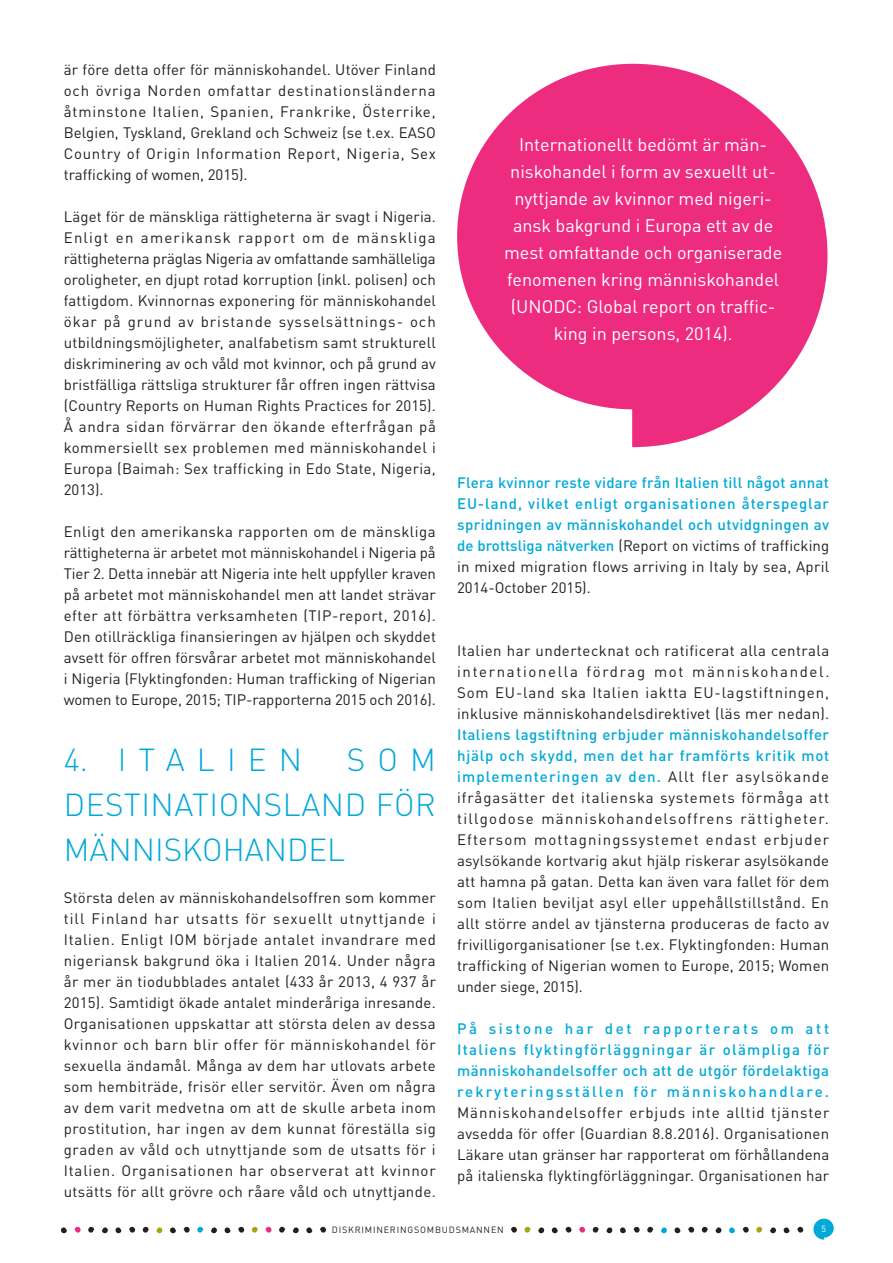
<style>
.page{position:relative;width:893px;height:1263px;background:#fff}
.page>*{position:absolute;margin:0;border:0;box-sizing:border-box;transform-origin:0 0}
.leipis{font:300 31.5px/45px "DINOT";letter-spacing:.02em;color:#00a9d8;text-align:justify}
.leipis-2{font:300 31.5px "DINOT";letter-spacing:.385em;color:#00a9d8}
.leipis-3{font:18px/27px "DINOT";color:#fff;text-align:center}
.leipis-4{font:15px/21px "DINOT";letter-spacing:.015em;color:#231f20;text-align:justify}
.leipis-5{font:500 15px/21px "DINOT";letter-spacing:.025em;color:#00a9d8;text-align:justify}
.t1{font:9px "DINOT";letter-spacing:.09em;color:#231f20}
.t2{font:9px "DINOT";color:#fff}
.s1{font-weight:400;color:#231f20}
.s2{font-weight:500;color:#00a9d8}
</style>
<div class="page">
<svg style="left:116px;top:1227px;width:5px;height:6px"></svg>
<svg style="left:170px;top:1227px;width:6px;height:6px"></svg>
<svg style="left:61px;top:1227px;width:6px;height:6px"></svg>
<svg style="left:156px;top:1227px;width:6px;height:6px"></svg>
<svg style="left:211px;top:1227px;width:6px;height:6px"></svg>
<svg style="left:102px;top:1227px;width:6px;height:6px"></svg>
<svg style="left:129px;top:1227px;width:6px;height:5px"></svg>
<svg style="left:184px;top:1227px;width:6px;height:5px"></svg>
<svg style="left:75px;top:1227px;width:6px;height:5px"></svg>
<svg style="left:143px;top:1227px;width:6px;height:5px"></svg>
<svg style="left:197px;top:1227px;width:6px;height:5px"></svg>
<svg style="left:88px;top:1227px;width:6px;height:5px"></svg>
<svg style="left:225px;top:1227px;width:6px;height:6px"></svg>
<svg style="left:238px;top:1227px;width:6px;height:5px"></svg>
<svg style="left:252px;top:1227px;width:6px;height:5px"></svg>
<svg style="left:620px;top:1227px;width:6px;height:6px"></svg>
<svg style="left:606px;top:1227px;width:6px;height:6px"></svg>
<svg style="left:661px;top:1227px;width:6px;height:6px"></svg>
<svg style="left:579px;top:1227px;width:6px;height:5px"></svg>
<svg style="left:634px;top:1227px;width:6px;height:5px"></svg>
<svg style="left:593px;top:1227px;width:6px;height:5px"></svg>
<svg style="left:647px;top:1227px;width:6px;height:5px"></svg>
<svg style="left:784px;top:1227px;width:6px;height:6px"></svg>
<svg style="left:675px;top:1227px;width:5px;height:6px"></svg>
<svg style="left:729px;top:1227px;width:6px;height:6px"></svg>
<svg style="left:715px;top:1227px;width:6px;height:6px"></svg>
<svg style="left:770px;top:1227px;width:6px;height:6px"></svg>
<svg style="left:797px;top:1227px;width:6px;height:5px"></svg>
<svg style="left:688px;top:1227px;width:6px;height:5px"></svg>
<svg style="left:743px;top:1227px;width:6px;height:5px"></svg>
<svg style="left:702px;top:1227px;width:6px;height:5px"></svg>
<svg style="left:756px;top:1227px;width:6px;height:5px"></svg>
<svg style="left:306px;top:1227px;width:6px;height:6px"></svg>
<svg style="left:293px;top:1227px;width:6px;height:6px"></svg>
<svg style="left:265px;top:1227px;width:6px;height:5px"></svg>
<svg style="left:320px;top:1227px;width:6px;height:5px"></svg>
<svg style="left:279px;top:1227px;width:6px;height:5px"></svg>
<svg style="left:552px;top:1227px;width:6px;height:6px"></svg>
<svg style="left:538px;top:1227px;width:6px;height:6px"></svg>
<svg style="left:565px;top:1227px;width:6px;height:5px"></svg>
<svg style="left:511px;top:1227px;width:6px;height:5px"></svg>
<svg style="left:525px;top:1227px;width:5px;height:5px"></svg>
<svg style="left:813px;top:1219px;width:21px;height:21px"></svg>
<svg style="left:457px;top:64px;width:370px;height:383px;fill:#ee2c7f"></svg>
<p class="leipis-4" style="left:64px;top:59px;width:374px">är före detta offer för människohandel. Utöver Finland och övriga Norden omfattar destinationsländerna åtminstone Italien, Spanien, Frankrike, Österrike, Belgien, Tyskland, Grekland och Schweiz (se t.ex. EASO Country of Origin Information Report, Nigeria, Sex trafficking of women, 2015).</p>
<p class="leipis-4" style="left:64px;top:206px;width:374px">Läget för de mänskliga rättigheterna är svagt i Nigeria.<br>Enligt en amerikansk rapport om de mänskliga rättigheterna präglas Nigeria av omfattande samhälleliga oroligheter, en djupt rotad korruption (inkl. polisen) och fattigdom. Kvinnornas exponering för människohandel ökar på grund av bristande sysselsättnings- och utbildningsmöjligheter, analfabetism samt strukturell diskriminering av och våld mot kvinnor, och på grund av bristfälliga rättsliga strukturer får offren ingen rättvisa (Country Reports on Human Rights Practices for 2015).<br>Å andra sidan förvärrar den ökande efterfrågan på kommersiellt sex problemen med människohandel i Europa (Baimah: Sex trafficking in Edo State, Nigeria, 2013).</p>
<p class="leipis-4" style="left:64px;top:521px;width:374px">Enligt den amerikanska rapporten om de mänskliga rättigheterna är arbetet mot människohandel i Nigeria på Tier 2. Detta innebär att Nigeria inte helt uppfyller kraven på arbetet mot människohandel men att landet strävar efter att förbättra verksamheten (TIP-report, 2016).<br>Den otillräckliga finansieringen av hjälpen och skyddet avsett för offren försvårar arbetet mot människohandel i Nigeria (Flyktingfonden: Human trafficking of Nigerian women to Europe, 2015; TIP-rapporterna 2015 och 2016).</p>
<p class="leipis" style="left:64px;top:737px;width:374px;text-indent:283px">SOM DESTINATIONSLAND FÖR MÄNNISKOHANDEL</p>
<p class="leipis-4" style="left:64px;top:887px;width:374px">Största delen av människohandelsoffren som kommer till Finland har utsatts för sexuellt utnyttjande i Italien. Enligt IOM började antalet invandrare med nigeriansk bakgrund öka i Italien 2014. Under några år mer än tiodubblades antalet (433 år 2013, 4 937 år 2015). Samtidigt ökade antalet minderåriga inresande.<br>Organisationen uppskattar att största delen av dessa kvinnor och barn blir offer för människohandel för sexuella ändamål. Många av dem har utlovats arbete som hembiträde, frisör eller servitör. Även om några av dem varit medvetna om att de skulle arbeta inom prostitution, har ingen av dem kunnat föreställa sig graden av våld och utnyttjande som de utsatts för i Italien. Organisationen har observerat att kvinnor utsätts för allt grövre och råare våld och utnyttjande.</p>
<p class="leipis-2" style="left:64px;top:741px;width:240px">4. ITALIEN</p>
<p class="leipis-3" style="left:504px;top:130px;width:280px">Internationellt bedömt är män&shy;niskohandel i form av sexuellt ut&shy;nyttjande av kvinnor med nigeri&shy;ansk bakgrund i Europa ett av de mest omfattande och organiserade fenomenen kring människohandel (UNODC: Global report on traffic&shy;king in persons, 2014).</p>
<p class="leipis-5" style="left:457px;top:471px;width:374px">Flera kvinnor reste vidare från Italien till något annat EU-land, vilket enligt organisationen återspeglar spridningen av människohandel och utvidgningen av de brottsliga nätverken <span class="s1">(Report on victims of trafficking in mixed migration flows arriving in Italy by sea, April 2014-October 2015).</span></p>
<p class="leipis-4" style="left:457px;top:640px;width:374px">Italien har undertecknat och ratificerat alla centrala internationella fördrag mot människohandel.<br>Som EU-land ska Italien iaktta EU-lagstiftningen, inklusive människohandelsdirektivet (läs mer nedan).<br><span class="s2">Italiens lagstiftning erbjuder människohandelsoffer hjälp och skydd, men det har framförts kritik mot implementeringen av den.</span> Allt fler asylsökande ifrågasätter det italienska systemets förmåga att tillgodose människohandelsoffrens rättigheter.<br>Eftersom mottagningssystemet endast erbjuder asylsökande kortvarig akut hjälp riskerar asylsökande att hamna på gatan. Detta kan även vara fallet för dem som Italien beviljat asyl eller uppehållstillstånd. En allt större andel av tjänsterna produceras de facto av frivilligorganisationer (se t.ex. Flyktingfonden: Human trafficking of Nigerian women to Europe, 2015; Women under siege, 2015).</p>
<p class="leipis-4" style="left:457px;top:1018px;width:374px"><span class="s2">På sistone har det rapporterats om att Italiens flyktingförläggningar är olämpliga för människohandelsoffer och att de utgör fördelaktiga rekryteringsställen för människohandlare.<br></span>Människohandelsoffer erbjuds inte alltid tjänster avsedda för offer (Guardian 8.8.2016). Organisationen Läkare utan gränser har rapporterat om förhållandena på italienska flyktingförläggningar. Organisationen har</p>
<p class="t1" style="left:332px;top:1224px;width:173px">DISKRIMINERINGSOMBUDSMANNEN</p>
<p class="t2" style="left:821px;top:1222px;width:6px">5</p>
</div>
